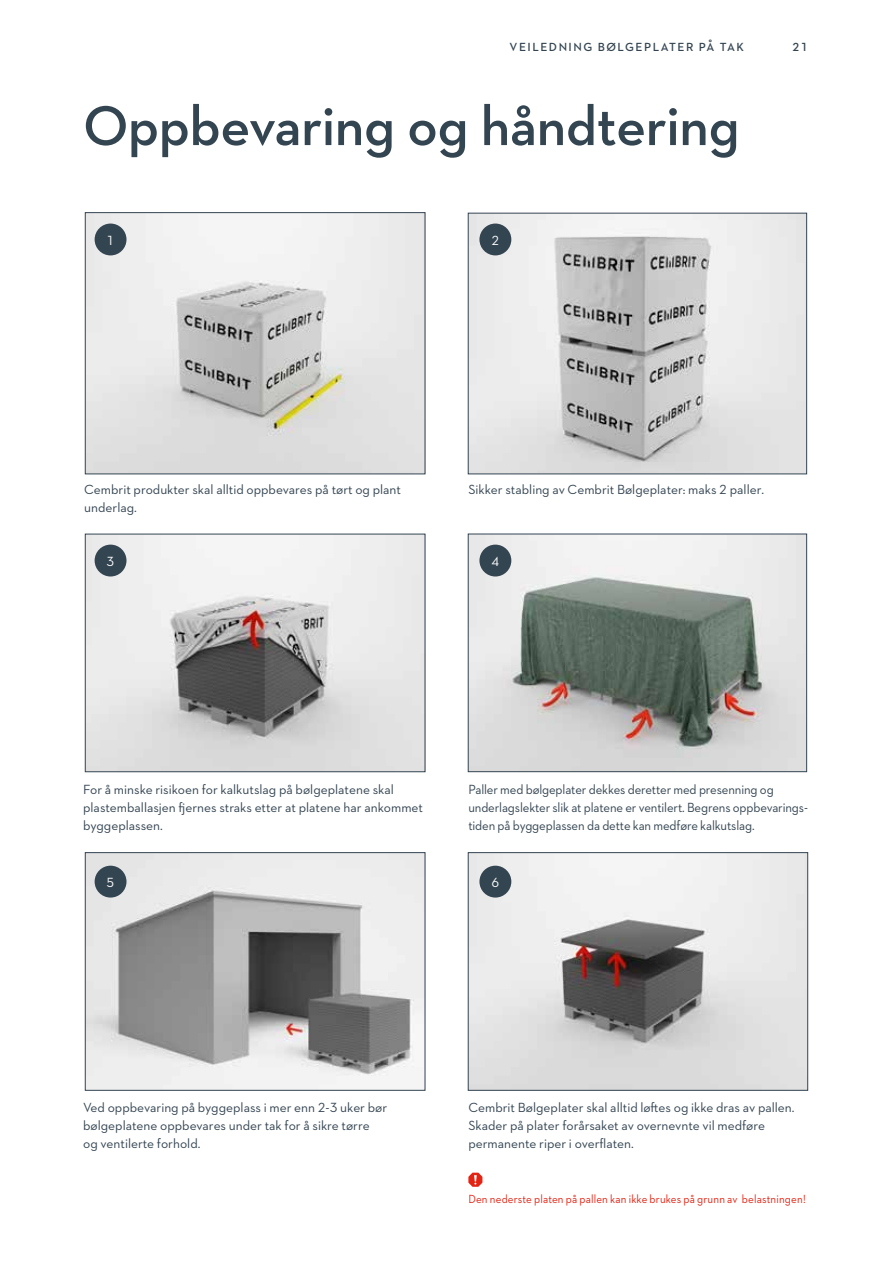
<style>
.page{position:relative;width:893px;height:1263px;background:#fff}
.page>*{position:absolute;margin:0;border:0;box-sizing:border-box;transform-origin:0 0}
.t1{font:600 57px "Neutraface 2 Text";letter-spacing:-.01em;color:#344552}
.t2{font:13.5px/18px "Neutraface 2 Text";color:#344552}
.t3{font:13.5px/18px "Neutraface 2 Text";color:#344552;scale:.95 1}
.t4{font:13.5px "Neutraface 2 Text";color:#fff}
.t5{font:12px "Neutraface 2 Text";letter-spacing:.015em;color:#e42313;scale:.92 1}
.t6{font:600 12px "Neutraface 2 Text";letter-spacing:.125em;color:#344552}
</style>
<div class="page">
<img style="left:87px;top:214px;width:336px;height:258px">
<div style="left:85px;top:212px;width:340px;height:262px;border:1px solid #344552"></div>
<img style="left:470px;top:215px;width:335px;height:257px">
<div style="left:468px;top:213px;width:339px;height:261px;border:1px solid #344552"></div>
<img style="left:470px;top:536px;width:335px;height:234px">
<div style="left:468px;top:534px;width:339px;height:238px;border:1px solid #344552"></div>
<img style="left:87px;top:536px;width:336px;height:234px">
<div style="left:85px;top:534px;width:340px;height:238px;border:1px solid #344552"></div>
<img style="left:87px;top:854px;width:336px;height:234px">
<div style="left:85px;top:852px;width:340px;height:238px;border:1px solid #344552"></div>
<img style="left:470px;top:854px;width:336px;height:234px">
<div style="left:468px;top:852px;width:340px;height:238px;border:1px solid #344552"></div>
<div style="left:95px;top:224px;width:31px;height:31px;background:#344552;border-radius:50%"></div>
<div style="left:95px;top:545px;width:31px;height:31px;background:#344552;border-radius:50%"></div>
<div style="left:95px;top:866px;width:31px;height:31px;background:#344552;border-radius:50%"></div>
<div style="left:479px;top:224px;width:32px;height:31px;background:#344552;border-radius:50%"></div>
<div style="left:479px;top:545px;width:32px;height:31px;background:#344552;border-radius:50%"></div>
<div style="left:479px;top:866px;width:32px;height:31px;background:#344552;border-radius:50%"></div>
<svg style="left:468px;top:1173px;width:14px;height:14px"></svg>
<p class="t6" style="left:510px;top:39px;width:236px">VEILEDNING BØLGEPLATER PÅ TAK</p>
<p class="t6" style="left:792px;top:39px;width:17px">21</p>
<h1 class="t1" style="left:83px;top:90px;width:658px">Oppbevaring og håndtering</h1>
<p class="t4" style="left:107px;top:232px;width:9px">1</p>
<p class="t4" style="left:491px;top:232px;width:9px">2</p>
<p class="t2" style="left:84px;top:480px;width:318px">Cembrit produkter skal alltid oppbevares på tørt og plant</p>
<p class="t2" style="left:468px;top:480px;width:297px">Sikker stabling av Cembrit Bølgeplater: maks 2 paller.</p>
<p class="t2" style="left:84px;top:498px;width:54px">underlag.</p>
<p class="t4" style="left:107px;top:553px;width:9px">3</p>
<p class="t4" style="left:491px;top:553px;width:9px">4</p>
<p class="t2" style="left:83px;top:780px;width:341px">For å minske risikoen for kalkutslag på bølgeplatene skal plastemballasjen fjernes straks etter at platene har ankommet byggeplassen.</p>
<p class="t4" style="left:107px;top:874px;width:9px">5</p>
<p class="t3" style="left:468px;top:780px;width:359px">Paller med bølgeplater dekkes deretter med presenning og underlagslekter slik at platene er ventilert. Begrens oppbevarings&shy;tiden på byggeplassen da dette kan medføre kalkutslag.</p>
<p class="t4" style="left:491px;top:874px;width:9px">6</p>
<p class="t2" style="left:83px;top:1098px;width:306px">Ved oppbevaring på byggeplass i mer enn 2-3 uker bør bølgeplatene oppbevares under tak for å sikre tørre og ventilerte forhold.</p>
<p class="t2" style="left:468px;top:1098px;width:328px">Cembrit Bølgeplater skal alltid løftes og ikke dras av pallen.<br>Skader på plater forårsaket av overnevnte vil medføre permanente riper i overflaten.</p>
<p class="t5" style="left:468px;top:1191px;width:368px">Den nederste platen på pallen kan ikke brukes på grunn av belastningen!</p>
</div>
